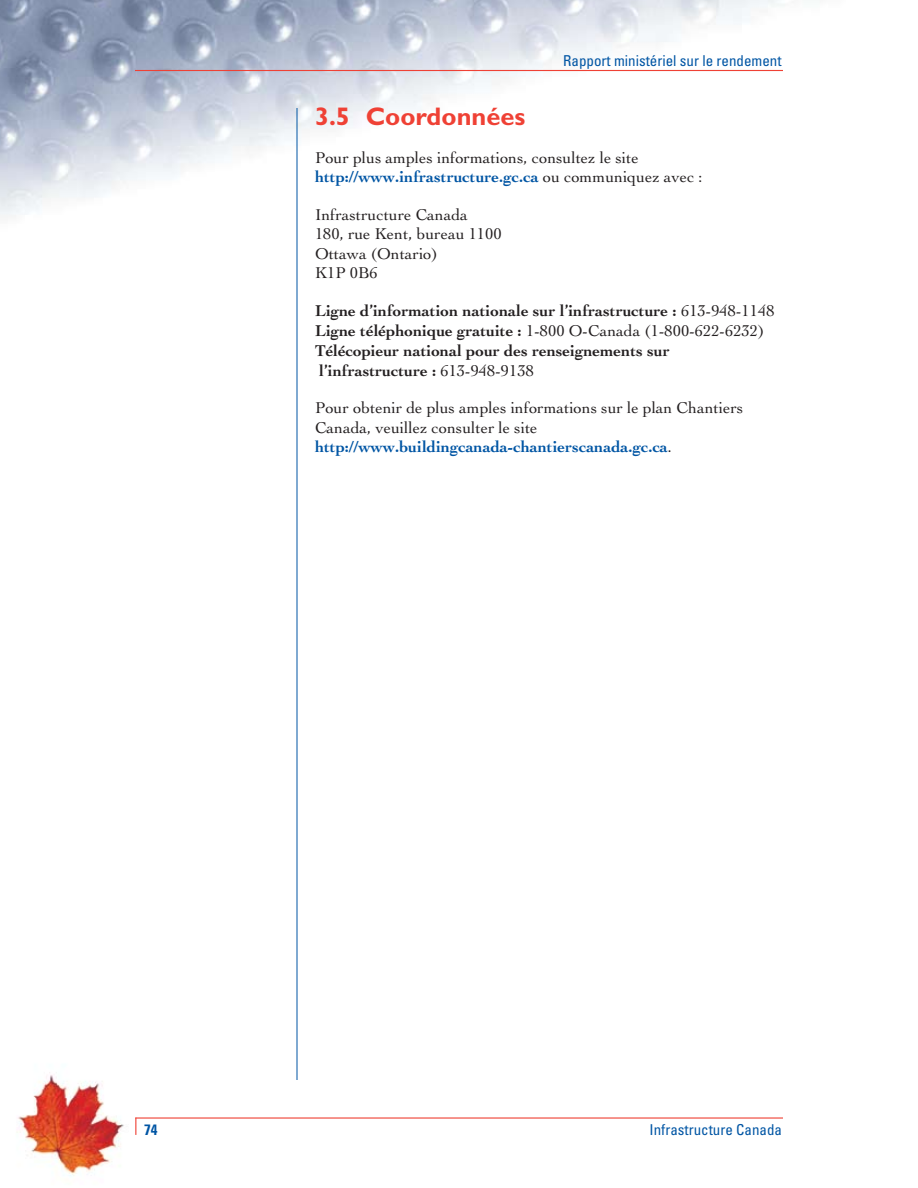
<style>
.page{position:relative;width:918px;height:1188px;background:#fff}
.page>*{position:absolute;margin:0;border:0;box-sizing:border-box;transform-origin:0 0}
.t1{font:700 25.5px "Gill Sans Std";color:#ef4135}
.t2{font:16.5px/19.5px "Cochin LT Std";color:#231f20}
.t3{font:700 16.5px/19.8px "Cochin LT Std";color:#231f20}
.t4{font:condensed 15px "Univers";color:#0055a4}
.t5{font:700 condensed 15px "Univers";color:#0055a4}
.s1{font-weight:700;color:#0055a4}
.s2{font-weight:400}
</style>
<div class="page">
<img style="left:0;top:0;width:785px;height:297px">
<img style="left:17px;top:1075px;width:107px;height:101px">
<hr style="left:135px;top:1117px;width:648px;height:2px;background:#ef4135">
<svg style="left:135px;top:1118px;width:1px;height:17px"></svg>
<hr style="left:135px;top:70px;width:648px;height:1px;background:#ef4135">
<hr style="left:297px;top:108px;width:1px;height:972px;background:#0055a4">
<p class="t4" style="left:563px;top:51px;width:220px">Rapport ministériel sur le rendement</p>
<h1 class="t1" style="left:315px;top:102px;width:212px">3.5 Coordonnées</h1>
<p class="t2" style="left:315px;top:148px;width:389px">Pour plus amples informations, consultez le site <span class="s1">http://www.infrastructure.gc.ca</span> ou communiquez avec :</p>
<p class="t2" style="left:315px;top:205px;width:188px">Infrastructure Canada<br>180, rue Kent, bureau 1100<br>Ottawa (Ontario)<br>K1P 0B6</p>
<p class="t3" style="left:315px;top:301px;width:461px">Ligne d’information nationale sur l’infrastructure : <span class="s2">613-948-1148<br></span>Ligne téléphonique gratuite : <span class="s2">1-800 O-Canada (1-800-622-6232)<br></span>Télécopieur national pour des renseignements sur l’infrastructure : <span class="s2">613-948-9138</span></p>
<p class="t2" style="left:315px;top:398px;width:430px">Pour obtenir de plus amples informations sur le plan Chantiers<br>Canada, veuillez consulter le site <span class="s1">http://www.buildingcanada-chantierscanada.gc.ca</span>.</p>
<p class="t5" style="left:144px;top:1120px;width:15px">74</p>
<p class="t4" style="left:650px;top:1120px;width:134px">Infrastructure Canada</p>
</div>
